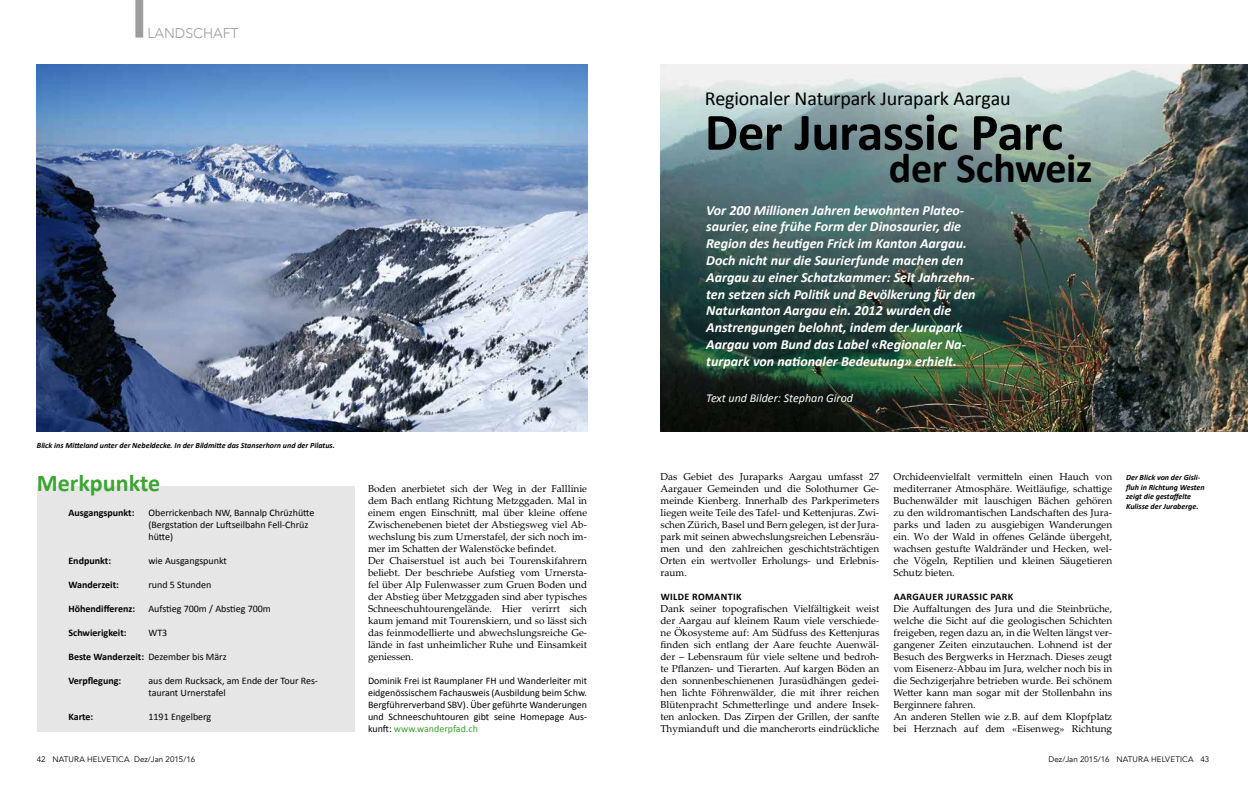
<style>
.page{position:relative;width:1248px;height:794px;background:#fff}
.page>*{position:absolute;margin:0;border:0;box-sizing:border-box;transform-origin:0 0}
.t1{font:700 53px "Calibri";letter-spacing:-.015em;color:#000}
.t2{font:700 42px "Calibri";letter-spacing:-.015em;color:#000}
.t3{font:700 24px "Calibri";color:#3ca432}
.t4{font:20px "Calibri";letter-spacing:-.01em;color:#000}
.t5{font:italic 700 14px/16.8px "Calibri";color:#fff}
.t6{font:300 14px "Avenir";color:#9c9c9d}
.t7{font:italic 12px "Calibri";color:#fff}
.t8{font:10px/12px "Palatino Linotype";color:#000;text-align:justify}
.t9{font:10px/12px "Calibri";color:#000}
.t10{font:700 10px "Calibri";color:#000}
.t11{font:700 10px "Calibri";letter-spacing:.04em;color:#000}
.t12{font:italic 700 8px/9.6px "Calibri";color:#000}
.t13{font:8px "Avenir";color:#000}
.s1{color:#3ca432}
.s2{font-weight:400}
</style>
<div class="page">
<svg style="left:135px;top:0;width:8px;height:38px"></svg>
<img style="left:660px;top:65px;width:587px;height:366px">
<img style="left:37px;top:65px;width:550px;height:366px">
<div style="left:37px;top:486px;width:317px;height:246px;background:#e6e6e6"></div>
<h3 class="t6" style="left:147px;top:24px;width:18px">LANDSCHAFT</h3>
<h3 class="t4" style="left:704px;top:85px;width:307px">Regionaler Naturpark Jurapark Aargau</h3>
<h1 class="t1" style="left:704px;top:98px;width:360px">Der Jurassic Parc</h1>
<h2 class="t2" style="left:888px;top:141px;width:205px">der Schweiz</h2>
<p class="t5" style="left:706px;top:201px;width:271px">Vor 200 Millionen Jahren bewohnten Plateo&shy;saurier, eine frühe Form der Dinosaurier, die Region des heutigen Frick im Kanton Aargau.<br>Doch nicht nur die Saurierfunde machen den Aargau zu einer Schatzkammer: Seit Jahrzehn&shy;ten setzen sich Politik und Bevölkerung für den Naturkanton Aargau ein. 2012 wurden die Anstrengungen belohnt, indem der Jurapark Aargau vom Bund das Label «Regionaler Na&shy;turpark von nationaler Bedeutung» erhielt.</p>
<p class="t7" style="left:706px;top:389px;width:148px">Text und Bilder: Stephan Girod</p>
<p class="t12" style="left:37px;top:440px;width:299px">Blick ins Mitteland unter der Nebeldecke. In der Bildmitte das Stanserhorn und der Pilatus.</p>
<h3 class="t3" style="left:37px;top:468px;width:125px">Merkpunkte</h3>
<p class="t8" style="left:660px;top:470px;width:220px">Das Gebiet des Juraparks Aargau umfasst 27<br>Aargauer Gemeinden und die Solothurner Ge&shy;meinde Kienberg. Innerhalb des Parkperimeters liegen weite Teile des Tafel- und Kettenjuras. Zwi&shy;schen Zürich, Basel und Bern gelegen, ist der Jura&shy;park mit seinen abwechslungsreichen Lebensräu&shy;men und den zahlreichen geschichtsträchtigen Orten ein wertvoller Erholungs- und Erlebnis&shy;raum.</p>
<p class="t10" style="left:660px;top:590px;width:46px">Wilde Roman</p>
<p class="t10" style="left:727px;top:590px;width:11px">tik</p>
<p class="t8" style="left:660px;top:602px;width:220px">Dank seiner topografischen Vielfältigkeit weist der Aargau auf kleinem Raum viele verschiede&shy;ne Ökosysteme auf: Am Südfuss des Kettenjuras finden sich entlang der Aare feuchte Auenwäl&shy;der – Lebensraum für viele seltene und bedroh&shy;te Pflanzen- und Tierarten. Auf kargen Böden an den sonnenbeschienenen Jurasüdhängen gedei&shy;hen lichte Föhrenwälder, die mit ihrer reichen Blütenpracht Schmetterlinge und andere Insek&shy;ten anlocken. Das Zirpen der Grillen, der sanfte Thymianduft und die mancherorts eindrückliche</p>
<p class="t8" style="left:368px;top:482px;width:220px;text-align:left">Boden anerbietet sich der Weg in der Falllinie dem Bach entlang Richtung Metzggaden. Mal in einem engen Einschnitt, mal über kleine offene Zwischenebenen bietet der Abstiegsweg viel Ab&shy;wechslung bis zum Urnerstafel, der sich noch im&shy;mer im Schatten der Walenstöcke befindet.<br>Der Chaiserstuel ist auch bei Tourenskifahrern beliebt. Der beschriebe Aufstieg vom Urnersta&shy;fel über Alp Fulenwasser zum Gruen Boden und der Abstieg über Metzggaden sind aber typisches Schneeschuhtourengelände. Hier verirrt sich kaum jemand mit Tourenskiern, und so lässt sich das feinmodellierte und abwechslungsreiche Ge&shy;lände in fast unheimlicher Ruhe und Einsamkeit geniessen.</p>
<p class="t9" style="left:368px;top:675px;width:220px;text-align:justify">Dominik Frei ist Raumplaner FH und Wanderleiter mit eidgenössischem Fachausweis (Ausbildung beim Schw.<br>Bergführerverband SBV). Über geführte Wanderungen und Schneeschuhtouren gibt seine Homepage Aus&shy;kunft: <span class="s1">www.wanderpfad.ch</span></p>
<p class="t10" style="left:68px;top:506px;width:68px">Ausgangspunkt:</p>
<p class="t9" style="left:148px;top:507px;width:167px">Oberrickenbach NW, Bannalp Chrüzhütte (Bergstation der Luftseilbahn Fell-Chrüz hütte)</p>
<p class="t10" style="left:68px;top:554px;width:44px">Endpunkt:</p>
<p class="t9" style="left:148px;top:555px;width:80px">wie Ausgangspunkt</p>
<p class="t10" style="left:68px;top:578px;width:52px">Wanderzeit:</p>
<p class="t9" style="left:148px;top:579px;width:64px">rund 5 Stunden</p>
<p class="t10" style="left:68px;top:602px;width:68px">Höhendifferenz:</p>
<p class="t9" style="left:148px;top:603px;width:124px">Aufstieg 700m / Abstieg 700m</p>
<p class="t10" style="left:68px;top:626px;width:60px">Schwierigkeit:</p>
<p class="t9" style="left:148px;top:627px;width:20px">WT3</p>
<p class="t10" style="left:68px;top:650px;width:160px">Beste Wanderzeit: <span class="s2">Dezember bis März</span></p>
<p class="t10" style="left:68px;top:674px;width:54px">Verpflegung:</p>
<p class="t9" style="left:148px;top:675px;width:171px">aus dem Rucksack, am Ende der Tour Res&shy;taurant Urnerstafel</p>
<p class="t10" style="left:68px;top:710px;width:26px">Karte:</p>
<p class="t9" style="left:148px;top:711px;width:64px">1191 Engelberg</p>
<p class="t8" style="left:893px;top:470px;width:220px">Orchideenvielfalt vermitteln einen Hauch von mediterraner Atmosphäre. Weitläufige, schattige Buchenwälder mit lauschigen Bächen gehören zu den wildromantischen Landschaften des Jura&shy;parks und laden zu ausgiebigen Wanderungen ein. Wo der Wald in offenes Gelände übergeht, wachsen gestufte Waldränder und Hecken, wel&shy;che Vögeln, Reptilien und kleinen Säugetieren Schutz bieten.</p>
<p class="t10" style="left:893px;top:590px;width:33px">Aargaue</p>
<p class="t11" style="left:937px;top:590px;width:77px">r Jurassic Park</p>
<p class="t8" style="left:893px;top:602px;width:220px;text-align:left">Die Auffaltungen des Jura und die Steinbrüche, welche die Sicht auf die geologischen Schichten freigeben, regen dazu an, in die Welten längst ver&shy;gangener Zeiten einzutauchen. Lohnend ist der Besuch des Bergwerks in Herznach. Dieses zeugt vom Eisenerz-Abbau im Jura, welcher noch bis in die Sechzigerjahre betrieben wurde. Bei schönem Wetter kann man sogar mit der Stollenbahn ins Berginnere fahren.<br>An anderen Stellen wie z.B. auf dem Klopfplatz bei Herznach auf dem «Eisenweg» Richtung</p>
<p class="t12" style="left:1125px;top:473px;width:80px">Der Blick von der Gisli&shy;fluh in Richtung Westen zeigt die gestaffelte<br>Kulisse der Juraberge.</p>
<p class="t13" style="left:37px;top:754px;width:29px">42 NATURA</p>
<p class="t13" style="left:87px;top:754px;width:12px">HELVETICA</p>
<p class="t13" style="left:134px;top:754px;width:63px">DEZ/JAN 2015/16</p>
<p class="t13" style="left:1048px;top:754px;width:81px">DEZ/JAN 2015/16 NATURA</p>
<p class="t13" style="left:1150px;top:754px;width:12px">HELVETICA</p>
<p class="t13" style="left:1200px;top:754px;width:10px">43</p>
</div>
